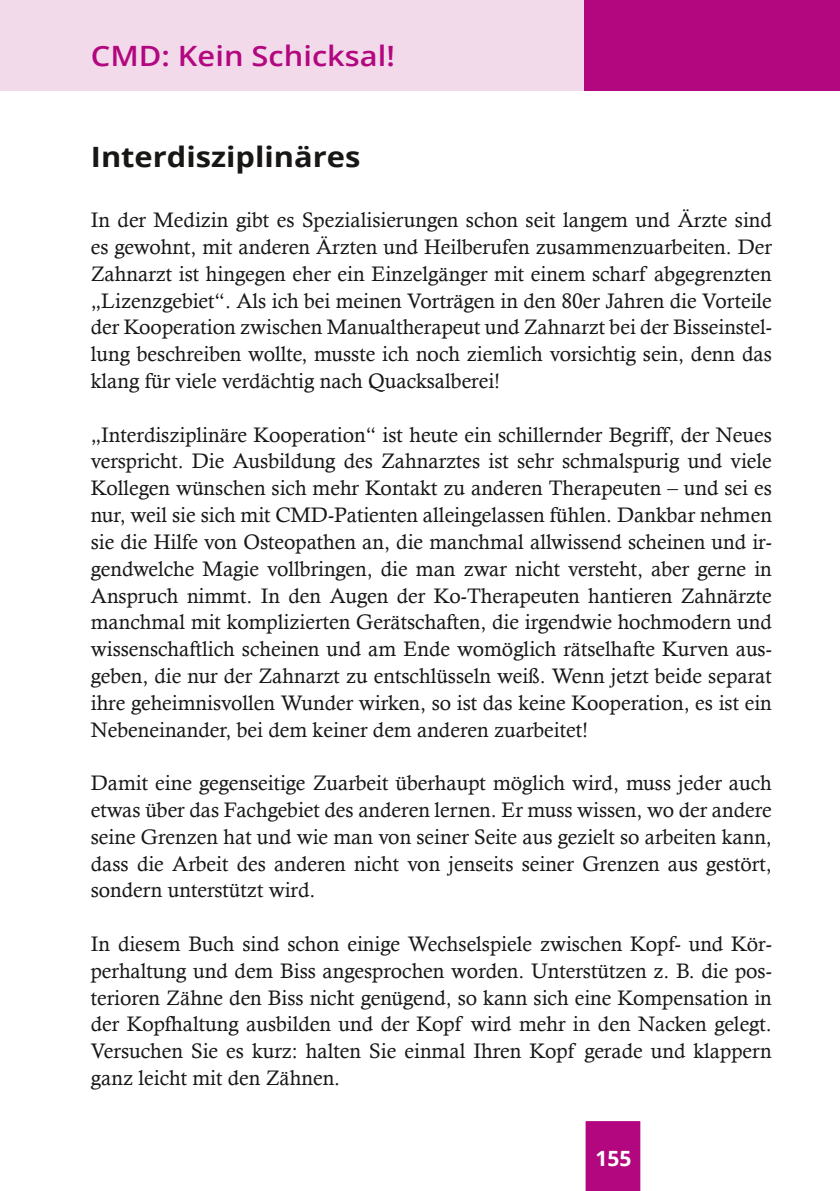
<style>
.page{position:relative;width:840px;height:1191px;background:#fff}
.page>*{position:absolute;margin:0;border:0;box-sizing:border-box;transform-origin:0 0}
.t1{font:600 28px "Open Sans";color:#b2077f;scale:1.1 1}
.t2{font:700 28px "Open Sans";color:#181716;scale:1.1 1}
.t3{font:21px/26.8px "Calisto";color:#181716;text-align:justify}
.t4{font:700 21px "Open Sans";color:#fff}
</style>
<div class="page">
<div style="left:0;top:0;width:584px;height:91px;background:#f3daeb"></div>
<div style="left:585px;top:1121px;width:56px;height:70px;background:#b2077f"></div>
<div style="left:584px;top:0;width:255px;height:91px;background:#b2077f"></div>
<h1 class="t1" style="left:91px;top:36px;width:278px">CMD: Kein Schicksal!</h1>
<h1 class="t2" style="left:91px;top:137px;width:246px">Interdisziplinäres</h1>
<p class="t3" style="left:91px;top:206px;width:682px">In der Medizin gibt es Spezialisierungen schon seit langem und Ärzte sind es gewohnt, mit anderen Ärzten und Heilberufen zusammenzuarbeiten. Der Zahnarzt ist hingegen eher ein Einzelgänger mit einem scharf abgegrenzten „Lizenzgebiet“. Als ich bei meinen Vorträgen in den 80er Jahren die Vorteile der Kooperation zwischen Manualtherapeut und Zahnarzt bei der Bisseinstel&shy;lung beschreiben wollte, musste ich noch ziemlich vorsichtig sein, denn das klang für viele verdächtig nach Quacksalberei!</p>
<p class="t3" style="left:91px;top:421px;width:682px">„Interdisziplinäre Kooperation“ ist heute ein schillernder Begriff, der Neues verspricht. Die Ausbildung des Zahnarztes ist sehr schmalspurig und viele Kollegen wünschen sich mehr Kontakt zu anderen Therapeuten – und sei es nur, weil sie sich mit CMD-Patienten alleingelassen fühlen. Dankbar nehmen sie die Hilfe von Osteopathen an, die manchmal allwissend scheinen und ir&shy;gendwelche Magie vollbringen, die man zwar nicht versteht, aber gerne in Anspruch nimmt. In den Augen der Ko-Therapeuten hantieren Zahnärzte manchmal mit komplizierten Gerätschaften, die irgendwie hochmodern und wissenschaftlich scheinen und am Ende womöglich rätselhafte Kurven aus&shy;geben, die nur der Zahnarzt zu entschlüsseln weiß. Wenn jetzt beide separat ihre geheimnisvollen Wunder wirken, so ist das keine Kooperation, es ist ein Nebeneinander, bei dem keiner dem anderen zuarbeitet!</p>
<p class="t3" style="left:91px;top:769px;width:682px">Damit eine gegenseitige Zuarbeit überhaupt möglich wird, muss jeder auch etwas über das Fachgebiet des anderen lernen. Er muss wissen, wo der andere seine Grenzen hat und wie man von seiner Seite aus gezielt so arbeiten kann, dass die Arbeit des anderen nicht von jenseits seiner Grenzen aus gestört, sondern unterstützt wird.</p>
<p class="t3" style="left:91px;top:930px;width:682px">In diesem Buch sind schon einige Wechselspiele zwischen Kopf- und Kör&shy;perhaltung und dem Biss angesprochen worden. Unterstützen z. B. die pos&shy;terioren Zähne den Biss nicht genügend, so kann sich eine Kompensation in der Kopfhaltung ausbilden und der Kopf wird mehr in den Nacken gelegt.<br>Versuchen Sie es kurz: halten Sie einmal Ihren Kopf gerade und klappern ganz leicht mit den Zähnen.</p>
<p class="t4" style="left:595px;top:1143px;width:37px">155</p>
</div>
